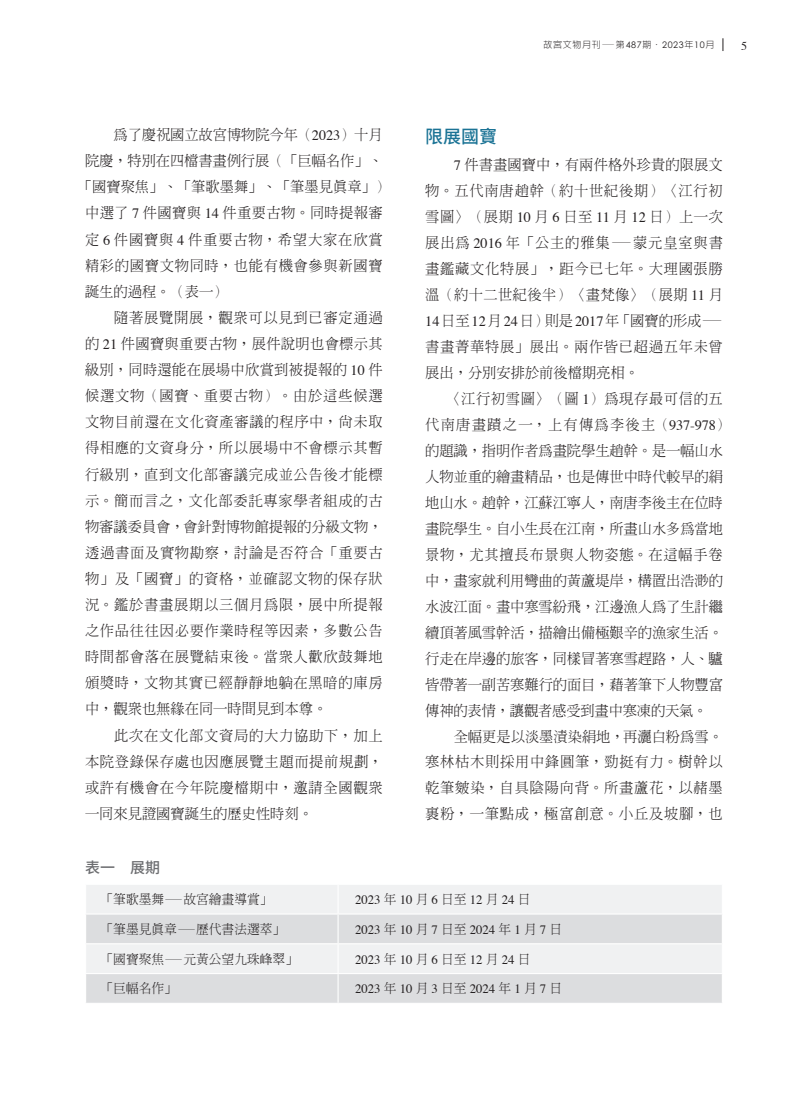
<style>
.page{position:relative;width:808px;height:1106px;background:#fff}
.page>*{position:absolute;margin:0;border:0;box-sizing:border-box;transform-origin:0 0}
.t1{font:500 18px "Noto Sans CJ Ktc";color:#1b7395}
.t2{font:500 15px "Noto Sans CJ Ktc";color:#6c6d70}
.t3{font:300 14.25px/26px "AR Ming B5";letter-spacing:.05em;color:#231f20;text-align:justify}
.t4{font:300 14.25px/26px "AR Ming B5";letter-spacing:-.005em;color:#231f20}
.t5{font:300 14.25px "AR Ming B5";color:#231f20}
.t6{font:300 14.25px "AR Ming B5";letter-spacing:.025em;color:#231f20}
.t7{font:12.75px "Times";color:#231f20}
.t8{font:300 12.75px "AR Ming B5";color:#231f20}
.t9{font:12px "Times";color:#231f20}
.t10{font:300 9px "AR Hei B5";letter-spacing:.075em;color:#231f20}
.s1{font-family:"Times";font-weight:400}
.s2{font-family:"Century Gothic";font-weight:400}
.s3{font-family:"Adobe Song Std"}
.s4{font-family:"AR Ming B5";font-weight:300}
</style>
<div class="page">
<svg style="left:723px;top:38px;width:1px;height:13px"></svg>
<div style="left:86px;top:885px;width:636px;height:28px;background:#f0f1f2"></div>
<svg style="left:86px;top:914px;width:636px;height:88px;fill:#dcdddf"></svg>
<hr style="left:337px;top:884px;width:2px;height:29px;background:#fff">
<hr style="left:337px;top:914px;width:2px;height:29px;background:#fff">
<hr style="left:85px;top:943px;width:253px;height:1px;background:#fff">
<hr style="left:338px;top:943px;width:385px;height:1px;background:#fff">
<hr style="left:337px;top:944px;width:2px;height:29px;background:#fff">
<hr style="left:85px;top:973px;width:253px;height:1px;background:#fff">
<hr style="left:338px;top:973px;width:385px;height:1px;background:#fff">
<hr style="left:337px;top:974px;width:2px;height:28px;background:#fff">
<p class="t4" style="left:114px;top:122px;width:271px">為了慶祝國立故宮博物院今年（<span class="s1">2023</span>）十月</p>
<p class="t4" style="left:85px;top:148px;width:299px">院慶，特別在四檔書畫例行展（「巨幅名作」、</p>
<p class="t5" style="left:78px;top:180px;width:313px">「國寶聚焦」、「筆歌墨舞」、「筆墨見真章」）</p>
<p class="t6" style="left:85px;top:206px;width:299px">中選了 <span class="s1">7</span> 件國寶與 <span class="s1">14</span> 件重要古物。同時提報審</p>
<p class="t3" style="left:85px;top:226px;width:299px">定 <span class="s1">6</span> 件國寶與 <span class="s1">4</span> 件重要古物，希望大家在欣賞</p>
<p class="t3" style="left:85px;top:252px;width:299px">精彩的國寶文物同時，也能有機會參與新國寶</p>
<p class="t3" style="left:85px;top:278px;width:144px">誕生的過程。（表一）</p>
<p class="t3" style="left:114px;top:304px;width:270px">隨著展覽開展，觀眾可以見到已審定通過</p>
<p class="t6" style="left:85px;top:336px;width:299px">的 <span class="s1">21</span> 件國寶與重要古物，展件說明也會標示其</p>
<p class="t6" style="left:85px;top:362px;width:299px">級別，同時還能在展場中欣賞到被提報的 <span class="s1">10</span> 件</p>
<p class="t3" style="left:85px;top:383px;width:299px">候選文物（國寶、重要古物）。由於這些候選</p>
<p class="t3" style="left:85px;top:409px;width:299px">文物目前還在文化資產審議的程序中，尚未取</p>
<p class="t3" style="left:85px;top:435px;width:299px">得相應的文資身分，所以展場中不會標示其暫</p>
<p class="t3" style="left:85px;top:461px;width:299px">行級別，直到文化部審議完成並公告後才能標</p>
<p class="t3" style="left:85px;top:487px;width:299px">示。簡而言之，文化部委託專家學者組成的古</p>
<p class="t5" style="left:85px;top:519px;width:299px">物審議委員會，會針對博物館提報的分級文物，</p>
<p class="t3" style="left:85px;top:539px;width:299px">透過書面及實物勘察，討論是否符合「重要古</p>
<p class="t3" style="left:85px;top:565px;width:299px">物」及「國寶」的資格，並確認文物的保存狀</p>
<p class="t3" style="left:85px;top:591px;width:299px">況。鑑於書畫展期以三個月為限，展中所提報</p>
<p class="t3" style="left:85px;top:617px;width:299px">之作品往往因必要作業時程等因素，多數公告</p>
<p class="t3" style="left:85px;top:644px;width:299px">時間都會落在展覽結束後。當眾人歡欣鼓舞地</p>
<p class="t3" style="left:85px;top:670px;width:299px">頒獎時，文物其實已經靜靜地躺在黑暗的庫房</p>
<p class="t5" style="left:85px;top:702px;width:244px">中，觀眾也無緣在同一時間見到本尊。</p>
<p class="t3" style="left:114px;top:722px;width:270px">此次在文化部文資局的大力協助下，加上</p>
<p class="t3" style="left:85px;top:748px;width:299px">本院登錄保存處也因應展覽主題而提前規劃，</p>
<p class="t3" style="left:85px;top:774px;width:299px">或許有機會在今年院慶檔期中，邀請全國觀眾</p>
<p class="t5" style="left:85px;top:806px;width:229px">一同來見證國寶誕生的歷史性時刻。</p>
<p class="t2" style="left:85px;top:859px;width:76px">表一　展期</p>
<p class="t10" style="left:543px;top:40px;width:173px">故宮文物月刊—第<span class="s2">487</span>期<span class="s3">・</span><span class="s2">2023</span>年<span class="s2">10</span>月</p>
<p class="t9" style="left:741px;top:34px;width:7px">5</p>
<p class="t1" style="left:425px;top:127px;width:73px">限展國寶</p>
<p class="t3" style="left:425px;top:152px;width:299px;text-indent:28px"><span class="s1">7</span> 件書畫國寶中，有兩件格外珍貴的限展文物。五代南唐趙幹（約十世紀後期）〈江行初雪圖〉（展期 <span class="s1">10</span> 月 <span class="s1">6</span> 日至 <span class="s1">11</span> 月 <span class="s1">12</span> 日）上一次展出為 <span class="s1">2016</span> 年「公主的雅集—蒙元皇室與書畫鑑藏文化特展」，距今已七年。大理國張勝溫（約十二世紀後半）〈畫梵像〉（展期 <span class="s1">11</span> 月<span class="s1">14</span>日至<span class="s1">12</span>月<span class="s1">24</span>日）則是<span class="s1">2017</span>年「國寶的形成—書畫菁華特展」展出。兩作皆已超過五年未曾展出，分別安排於前後檔期亮相。</p>
<p class="t4" style="left:425px;top:385px;width:306px;text-indent:21px">〈江行初雪圖〉（圖 <span class="s1">1</span>）為現存最可信的五代南唐畫蹟之一，上有傳為李後主（<span class="s1">937-978</span>）的題識，指明作者為畫院學生趙幹。是一幅山水人物並重的繪畫精品，也是傳世中時代較早的絹地山水。趙幹，江蘇江寧人，南唐李後主在位時畫院學生。自小生長在江南，所畫山水多為當地景物，尤其擅長布景與人物姿態。在這幅手卷中，畫家就利用彎曲的黃蘆堤岸，構置出浩渺的水波江面。畫中寒雪紛飛，江邊漁人為了生計繼續頂著風雪幹活，描繪出備極艱辛的漁家生活。行走在岸邊的旅客，同樣冒著寒雪趕路，人、驢皆帶著一副苦寒難行的面目，藉著筆下人物豐富傳神的表情，讓觀者感受到畫中寒凍的天氣。</p>
<p class="t3" style="left:425px;top:723px;width:299px;text-indent:28px">全幅更是以淡墨漬染絹地，再灑白粉為雪。寒林枯木則採用中鋒圓筆，勁挺有力。樹幹以乾筆皴染，自具陰陽向背。所畫蘆花，以赭墨裹粉，一筆點成，極富創意。小丘及坡腳，也</p>
<p class="t8" style="left:100px;top:892px;width:174px">「筆歌墨舞—故宮繪畫導賞」</p>
<p class="t7" style="left:355px;top:887px;width:177px">2023<span class="s4">年</span>10<span class="s4">月</span>6<span class="s4">日至</span>12<span class="s4">月</span>24<span class="s4">日</span></p>
<p class="t8" style="left:100px;top:922px;width:186px">「筆墨見真章—歷代書法選萃」</p>
<p class="t7" style="left:355px;top:917px;width:209px">2023<span class="s4">年</span>10<span class="s4">月</span>7<span class="s4">日至</span>2024<span class="s4">年</span>1<span class="s4">月</span>7<span class="s4">日</span></p>
<p class="t8" style="left:100px;top:952px;width:199px">「國寶聚焦—元黃公望九珠峰翠」</p>
<p class="t7" style="left:355px;top:947px;width:177px">2023<span class="s4">年</span>10<span class="s4">月</span>6<span class="s4">日至</span>12<span class="s4">月</span>24<span class="s4">日</span></p>
<p class="t8" style="left:100px;top:982px;width:78px">「巨幅名作」</p>
<p class="t7" style="left:355px;top:977px;width:209px">2023<span class="s4">年</span>10<span class="s4">月</span>3<span class="s4">日至</span>2024<span class="s4">年</span>1<span class="s4">月</span>7<span class="s4">日</span></p>
</div>
